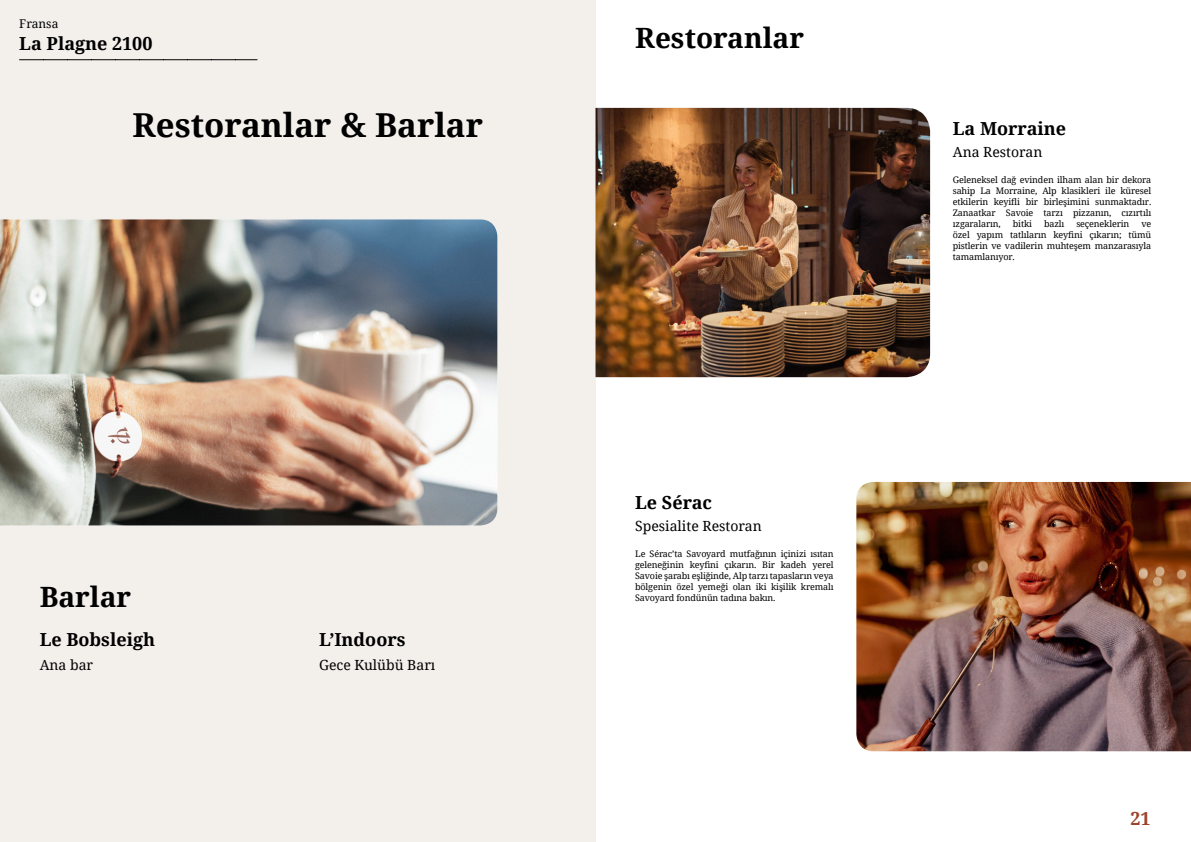
<style>
.page{position:relative;width:1191px;height:842px;background:#fff}
.page>*{position:absolute;margin:0;border:0;box-sizing:border-box;transform-origin:0 0}
.t1{font:700 33px "Noto Serif";color:#000}
.t2{font:700 28px "Noto Serif";color:#000}
.t3{font:700 18px "Noto Serif";color:#000}
.t4{font:700 18px "Noto Serif";color:#9d432c}
.t5{font:14px "Noto Serif";color:#000}
.t6{font:12px "Noto Serif";color:#000}
.t7{font:9px/11px "Noto Serif";letter-spacing:-.015em;color:#000;text-align:justify}
</style>
<div class="page">
<div style="left:0;top:0;width:595px;height:842px;background:#f3f0ec"></div>
<img style="left:0;top:219px;width:497px;height:306px">
<img style="left:595px;top:108px;width:335px;height:269px">
<img style="left:856px;top:482px;width:335px;height:269px">
<svg style="left:20px;top:59px;width:237px;height:1px"></svg>
<h3 class="t6" style="left:19px;top:16px;width:41px">Fransa</h3>
<h3 class="t3" style="left:19px;top:31px;width:135px">La Plagne 2100</h3>
<h1 class="t1" style="left:133px;top:102px;width:352px">Restoranlar &amp; Barlar</h1>
<h2 class="t2" style="left:40px;top:577px;width:93px">Barlar</h2>
<h3 class="t3" style="left:40px;top:627px;width:117px">Le Bobsleigh</h3>
<h3 class="t5" style="left:40px;top:656px;width:55px">Ana bar</h3>
<h3 class="t3" style="left:319px;top:627px;width:88px">L’Indoors</h3>
<h3 class="t5" style="left:319px;top:656px;width:118px">Gece Kulübü Barı</h3>
<h2 class="t2" style="left:635px;top:19px;width:170px">Restoranlar</h2>
<h3 class="t3" style="left:635px;top:490px;width:78px">Le Sérac</h3>
<h3 class="t5" style="left:635px;top:516px;width:128px">Spesialite Restoran</h3>
<p class="t7" style="left:635px;top:548px;width:200px">Le Sérac’ta Savoyard mutfağının içinizi ısıtan geleneğinin keyfini çıkarın. Bir kadeh yerel Savoie şarabı eşliğinde, Alp tarzı tapasların veya bölgenin özel yemeği olan iki kişilik kremalı Savoyard fondünün tadına bakın.</p>
<h3 class="t3" style="left:952px;top:116px;width:115px">La Morraine</h3>
<h3 class="t5" style="left:952px;top:142px;width:91px">Ana Restoran</h3>
<p class="t7" style="left:952px;top:174px;width:200px">Geleneksel dağ evinden ilham alan bir dekora sahip La Morraine, Alp klasikleri ile küresel etkilerin keyifli bir birleşimini sunmaktadır.<br>Zanaatkar Savoie tarzı pizzanın, cızırtılı ızgaraların,</p>
<p class="t7" style="left:1012px;top:218px;width:21px">bitki</p>
<p class="t7" style="left:1044px;top:218px;width:22px">bazlı</p>
<p class="t7" style="left:1076px;top:218px;width:55px">seçeneklerin</p>
<p class="t7" style="left:952px;top:218px;width:200px;text-indent:189px">ve özel yapım tatlıların keyfini çıkarın; tümü pistlerin ve vadilerin muhteşem manzarasıyla tamamlanıyor.</p>
<h3 class="t4" style="left:1130px;top:806px;width:22px">21</h3>
</div>
